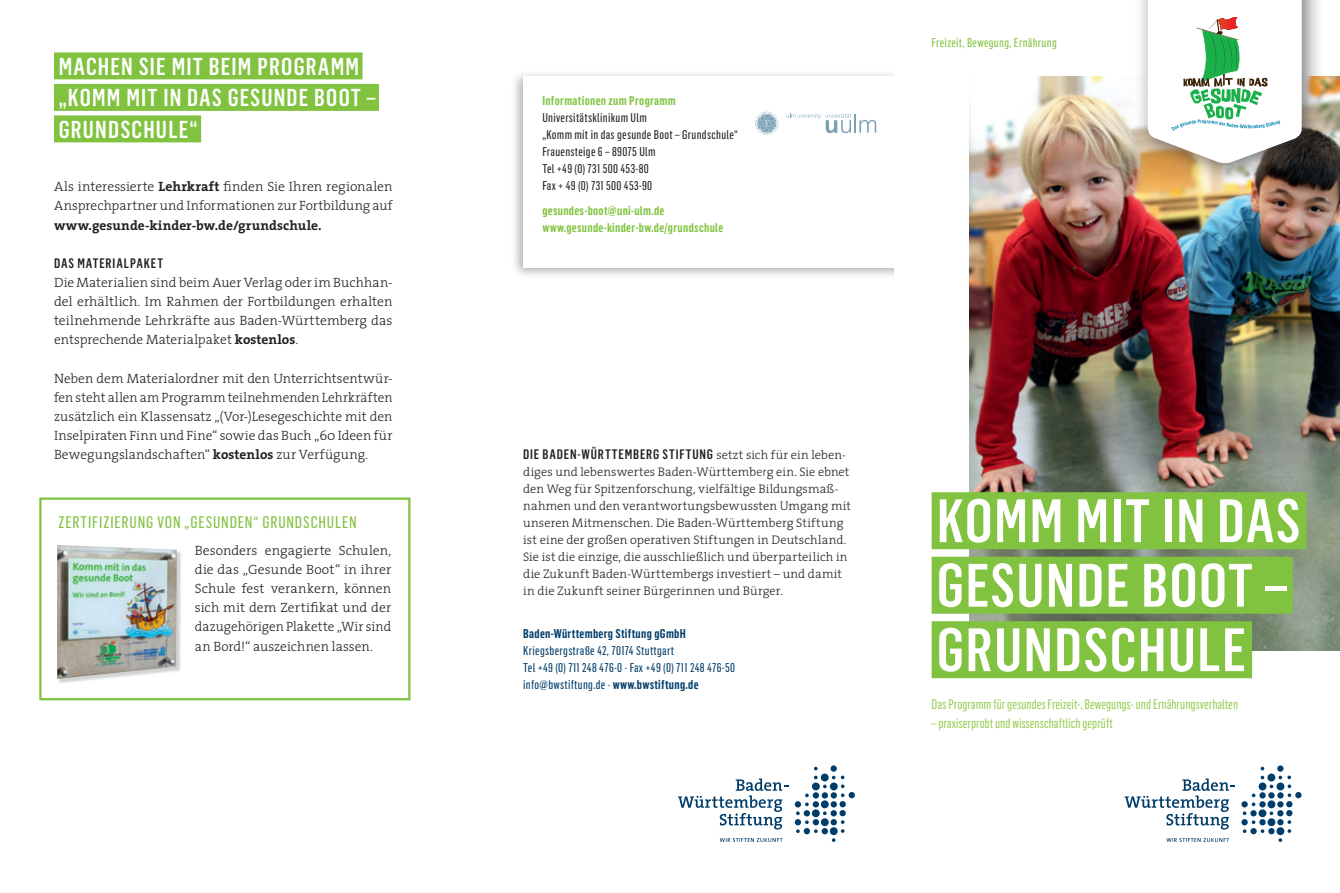
<style>
.page{position:relative;width:1340px;height:893px;background:#fff}
.page>*{position:absolute;margin:0;border:0;box-sizing:border-box;transform-origin:0 0}
.t1{font:500 60px/64.5px "Flama Condensed";letter-spacing:.025em;color:#fff}
.t2{font:500 24px/31.5px "Flama Condensed";letter-spacing:.05em;color:#fff}
.t3{font:16.5px "Flama Condensed Basic";letter-spacing:.05em;color:#81c340}
.t4{font:300 13.5px/19.2px "The Serif";letter-spacing:.005em;color:#231f20;text-align:justify}
.t5{font:13.5px "Flama Condensed";color:#8bc63e}
.t6{font:500 13.5px "Flama Condensed";letter-spacing:.065em;color:#231f20}
.t7{font:700 13.5px "The Serif";letter-spacing:.005em;color:#231f20}
.t8{font:300 12.45px/17px "The Serif";letter-spacing:.005em;color:#231f20}
.t9{font:12.45px/17px "Flama Condensed Basic";letter-spacing:.025em;color:#231f20}
.t10{font:12.45px/17px "Flama Condensed Basic";letter-spacing:.025em;color:#003d6a}
.t11{font:600 12.45px/17px "Flama Condensed";letter-spacing:.025em;color:#81c340}
.t12{font:600 12.45px "Flama Condensed";letter-spacing:.025em;color:#003d6a}
.t13{font:12.45px "Flama Condensed Basic";letter-spacing:.025em;color:#81c340}
.s1{font-weight:700}
.s2{font-family:"The Serif";font-weight:300;font-size:12.45px}
.s3{font-family:"The Sans";font-weight:200}
.s4{font-family:"The Serif";font-weight:300}
.s5{font-family:"Flama Condensed";font-weight:600}
</style>
<div class="page">
<svg style="left:678px;top:778px;width:110px;height:52px"></svg>
<div style="left:794px;top:801px;width:7px;height:6px;background:#003d6a;border-radius:50%"></div>
<div style="left:812px;top:801px;width:7px;height:6px;background:#003d6a;border-radius:50%"></div>
<svg style="left:820px;top:800px;width:8px;height:8px"></svg>
<svg style="left:805px;top:793px;width:3px;height:13px"></svg>
<div style="left:812px;top:792px;width:7px;height:6px;background:#003d6a;border-radius:50%"></div>
<div style="left:848px;top:792px;width:7px;height:6px;background:#003d6a;border-radius:50%"></div>
<div style="left:812px;top:782px;width:7px;height:8px;background:#003d6a;border-radius:50%"></div>
<svg style="left:820px;top:774px;width:8px;height:7px"></svg>
<div style="left:830px;top:765px;width:6px;height:7px;background:#003d6a;border-radius:50%"></div>
<div style="left:803px;top:810px;width:7px;height:6px;background:#003d6a;border-radius:50%"></div>
<div style="left:812px;top:809px;width:7px;height:8px;background:#003d6a;border-radius:50%"></div>
<div style="left:794px;top:819px;width:7px;height:6px;background:#003d6a;border-radius:50%"></div>
<svg style="left:805px;top:820px;width:3px;height:4px"></svg>
<div style="left:812px;top:819px;width:7px;height:6px;background:#003d6a;border-radius:50%"></div>
<svg style="left:820px;top:818px;width:8px;height:8px"></svg>
<div style="left:803px;top:828px;width:7px;height:6px;background:#003d6a;border-radius:50%"></div>
<svg style="left:814px;top:829px;width:3px;height:4px"></svg>
<svg style="left:823px;top:775px;width:22px;height:67px"></svg>
<svg style="left:796px;top:829px;width:3px;height:4px"></svg>
<svg style="left:719px;top:838px;width:63px;height:4px"></svg>
<svg style="left:1124px;top:778px;width:110px;height:52px"></svg>
<svg style="left:1241px;top:767px;width:60px;height:75px"></svg>
<svg style="left:1166px;top:838px;width:63px;height:4px"></svg>
<div style="left:511px;top:70px;width:382px;height:210px;background:#231f20;opacity:.35"></div>
<div style="left:523px;top:77px;width:370px;height:191px;background:#fff"></div>
<img style="left:969px;top:77px;width:370px;height:574px">
<div style="left:1133px;top:0;width:191px;height:185px;background:#231f20;opacity:.6"></div>
<svg style="left:1147px;top:0;width:154px;height:165px"></svg>
<svg style="left:755px;top:112px;width:23px;height:23px"></svg>
<svg style="left:786px;top:113px;width:90px;height:20px"></svg>
<div style="left:39px;top:497px;width:371px;height:203px;border:2px solid #81c340"></div>
<div style="left:58px;top:546px;width:124px;height:138px;background:#231f20;opacity:.2"></div>
<img style="left:57px;top:545px;width:120px;height:134px">
<div style="left:54px;top:52px;width:308px;height:27px;background:#81c340"></div>
<div style="left:54px;top:84px;width:325px;height:27px;background:#81c340"></div>
<div style="left:54px;top:115px;width:147px;height:27px;background:#81c340"></div>
<div style="left:931px;top:492px;width:375px;height:57px;background:#81c340"></div>
<div style="left:931px;top:557px;width:361px;height:57px;background:#81c340"></div>
<div style="left:931px;top:621px;width:321px;height:57px;background:#81c340"></div>
<h2 class="t2" style="left:59px;top:50px;width:318px">MACHEN SIE MIT BEIM PROGRAMM „KOMM MIT IN DAS GESUNDE BOOT –<br>GRUNDSCHULE“</h2>
<p class="t4" style="left:54px;top:177px;width:340px">Als interessierte <span class="s1">Lehrkraft</span> finden Sie Ihren regionalen<br>Ansprechpartner und Informationen zur Fortbildung auf</p>
<p class="t7" style="left:54px;top:216px;width:269px">www.gesunde-kinder-bw.de/grundschule.</p>
<p class="t6" style="left:54px;top:255px;width:110px">DAS MATERIALPAKET</p>
<p class="t4" style="left:54px;top:273px;width:340px">Die Materialien sind beim Auer Verlag oder im Buchhan&shy;del erhältlich. Im Rahmen der Fortbildungen erhalten teilnehmende Lehrkräfte aus Baden-Württemberg das entsprechende Materialpaket <span class="s1">kostenlos</span>.</p>
<p class="t4" style="left:54px;top:369px;width:340px">Neben dem Materialordner mit den Unterrichtsentwür&shy;fen steht allen am Programm teilnehmenden Lehrkräften zusätzlich ein Klassensatz „(Vor-)Lesegeschichte mit den Inselpiraten Finn und Fine“ sowie das Buch „60 Ideen für Bewegungslandschaften“ <span class="s1">kostenlos</span> zur Verfügung.</p>
<p class="t3" style="left:59px;top:512px;width:300px">ZERTIFIZIERUNG VON „GESUNDEN“ GRUNDSCHULEN</p>
<p class="t4" style="left:195px;top:541px;width:198px">Besonders engagierte Schulen, die das „Gesunde Boot“ in ihrer Schule fest verankern, können sich mit dem Zertifikat und der dazugehörigen Plakette „Wir sind an Bord!“ auszeichnen lassen.</p>
<p class="t11" style="left:542px;top:91px;width:135px">Informationen zum Programm</p>
<p class="t9" style="left:542px;top:108px;width:197px">Universitätsklinikum Ulm<br>„Komm mit in das gesunde Boot – Grundschule“<br>Frauensteige 6 – 89075 Ulm<br>Tel +49 (0) 731 500 453-80<br>Fax + 49 (0) 731 500 453-90</p>
<p class="t11" style="left:542px;top:202px;width:182px">gesundes-boot@uni-ulm.de www.gesunde-kinder-bw.de/grundschule</p>
<p class="t13" style="left:931px;top:35px;width:127px">Freizeit, Bewegung, Ernährung</p>
<p class="t6" style="left:523px;top:446px;width:324px">DIE BADEN-WÜRTTEMBERG STIFTUNG <span class="s2">setzt sich für ein leben-</span></p>
<p class="t8" style="left:523px;top:464px;width:329px">diges und lebenswertes Baden-Württemb<span class="s3">er</span>g ein. Sie ebnet den Weg für Spitzenforschung, vielfältige Bildungsmaß&shy;nahmen und den verantwortungsbewussten Umgang mit unseren Mitmenschen. Die Baden-Württemberg Stiftung ist eine der großen operativen Stiftungen in Deutschland.<br>Sie ist die einzige, die ausschließlich und überparteilich in die Zukunft Baden-Württembergs investiert – und damit in die Zukunft seiner Bürgerinnen und Bürger.</p>
<p class="t12" style="left:523px;top:626px;width:164px">Baden-Württemberg Stiftung gGmbH</p>
<p class="t10" style="left:523px;top:642px;width:213px">Kriegsbergstraße 42, 70174 Stuttgart<br>Tel +49 (0) 711 248 476-0 <span class="s4">·</span> Fax +49 (0) 711 248 476-50 info@bwstiftung.de <span class="s4">·</span> <span class="s5">www.bwstiftung.de</span></p>
<h1 class="t1" style="left:936px;top:487px;width:361px">KOMM MIT IN DAS<br>GESUNDE BOOT –<br>GRUNDSCHULE</h1>
<p class="t5" style="left:931px;top:696px;width:308px">Das Programm für gesundes Freizeit-, Bewegungs- und Ernährungsverhalten</p>
<p class="t5" style="left:931px;top:714px;width:183px">– praxiserprobt und wissenschaftlich geprüft</p>
</div>
